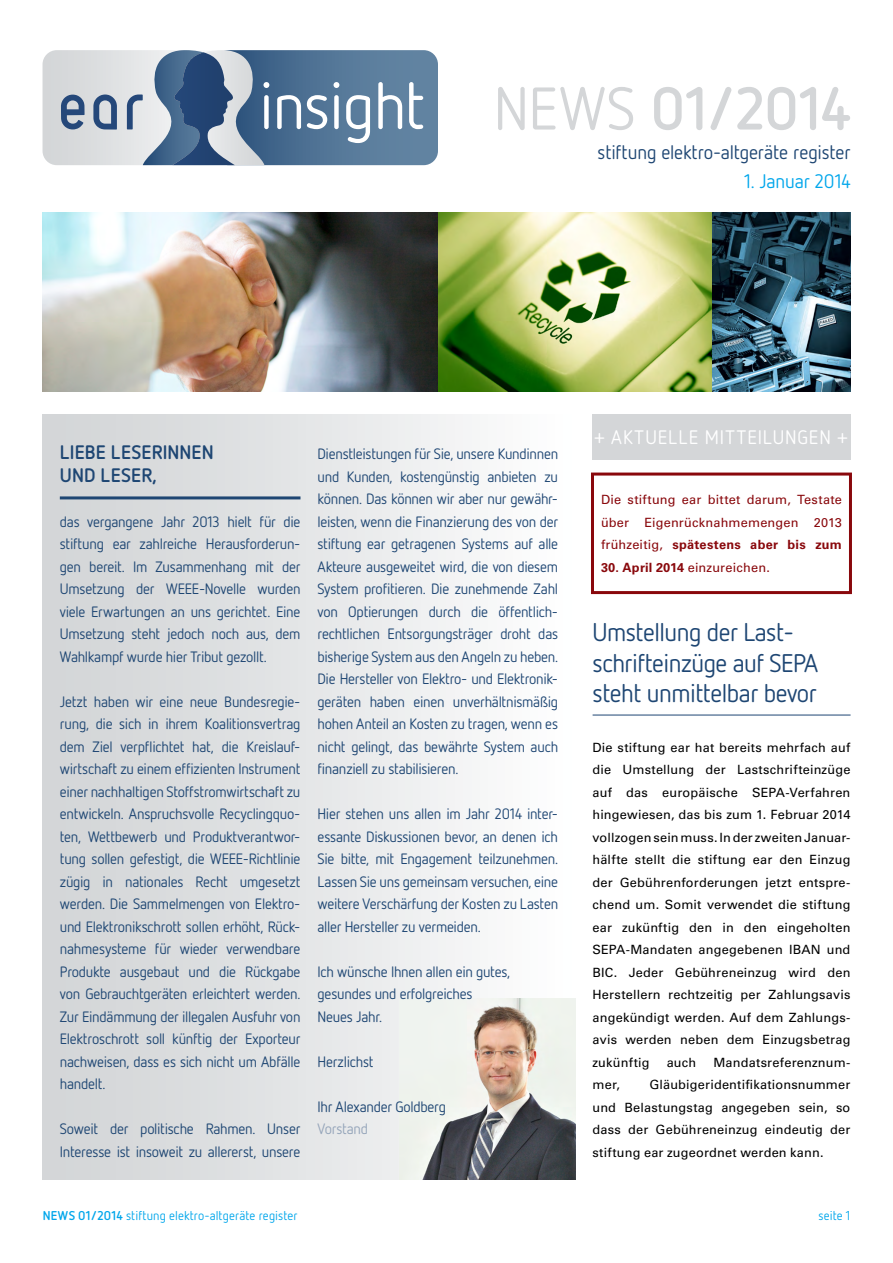
<style>
.page{position:relative;width:893px;height:1263px;background:#fff}
.page>*{position:absolute;margin:0;border:0;box-sizing:border-box;transform-origin:0 0}
.t1{font:700 60px "Netto OT";letter-spacing:-.01em;color:#d4d6d8}
.t2{font:25.5px/30.6px "Netto OT";letter-spacing:-.02em;color:#1e4673}
.t3{font:19.5px "Netto OT";letter-spacing:-.005em;color:#1e4673}
.t4{font:700 19.5px/22.5px "Netto OT";letter-spacing:.01em;color:#1e4673}
.t5{font:19.5px "Netto OT";letter-spacing:.05em;color:#fff}
.t6{font:19.5px "Netto OT";letter-spacing:-.01em;color:#00a6eb}
.t7{font:15px/22.5px "Netto OT";letter-spacing:-.015em;color:#1e4673;text-align:justify}
.t8{font:15px "Netto OT";letter-spacing:-.015em;color:#95a5ba}
.t9{font:12.75px/22.5px "Univers LT Std";letter-spacing:.015em;color:#000;text-align:justify}
.t10{font:12.75px/22.5px "Univers LT Std";letter-spacing:.015em;color:#89080c;text-align:justify}
.t11{font:12.75px "Netto OT";letter-spacing:.015em;color:#00a6eb}
.s1{font-weight:400}
.s2{font-weight:700}
</style>
<div class="page">
<img style="left:43px;top:213px;width:807px;height:179px">
<svg style="left:43px;top:50px;width:395px;height:115px;background:#8399b0"></svg>
<div style="left:591px;top:472px;width:261px;height:122px;border:3px solid #89080c"></div>
<div style="left:592px;top:414px;width:258px;height:45px;background:#d4d6d8"></div>
<div style="left:43px;top:414px;width:532px;height:765px;background:linear-gradient(to right,#cfd2d4,#fdfdfe)"></div>
<img style="left:400px;top:998px;width:175px;height:181px">
<hr style="left:60px;top:496px;width:240px;height:3px;background:#1e4673">
<hr style="left:593px;top:715px;width:258px;height:1px;background:#1e4673">
<h1 class="t1" style="left:494px;top:71px;width:358px"><span class="s1">News</span> 01/2014</h1>
<h3 class="t3" style="left:598px;top:140px;width:254px">stiftung elektro-altgeräte register</h3>
<h3 class="t6" style="left:744px;top:169px;width:108px">1. Januar 2014</h3>
<h3 class="t4" style="left:60px;top:440px;width:153px">LIEBE LESERINNEN<br>UND LESER,</h3>
<p class="t7" style="left:60px;top:510px;width:242px">das vergangene Jahr 2013 hielt für die stiftung ear zahlreiche Herausforderun&shy;gen bereit. Im Zusammenhang mit der Umsetzung der WEEE</p>
<p class="t7" style="left:60px;top:577px;width:242px;text-indent:139px">-Novelle wurden viele Erwartungen an uns gerichtet. Eine Umsetzung steht jedoch noch aus, dem Wahlkampf wurde hier Tribut gezollt.</p>
<p class="t7" style="left:60px;top:690px;width:242px">Jetzt haben wir eine neue Bundesregie&shy;rung, die sich in ihrem Koalitionsvertrag dem Ziel verpflichtet hat, die Kreislauf&shy;wirtschaft zu einem effizienten Instrument einer nachhaltigen Stoffstromwirtschaft zu entwickeln. Anspruchsvolle Recyclingquo&shy;ten, Wettbewerb und Produktverantwor&shy;tung sollen gefestigt, die WEEE</p>
<p class="t7" style="left:60px;top:847px;width:242px;text-indent:183px">-Richtlinie zügig in nationales Recht umgesetzt werden. Die Sammelmengen von Elektro&shy;und Elektronikschrott sollen erhöht, Rück&shy;nahmesysteme für wieder verwendbare Produkte ausgebaut und die Rückgabe von Gebrauchtgeräten erleichtert werden.<br>Zur Eindämmung der illegalen Ausfuhr von Elektroschrott soll künftig der Exporteur nachweisen, dass es sich nicht um Abfälle handelt.</p>
<p class="t7" style="left:60px;top:1117px;width:242px">Soweit der politische Rahmen. Unser<br>Interesse ist insoweit zu allererst, unsere</p>
<p class="t7" style="left:317px;top:442px;width:242px">Dienstleistungen für Sie, unsere Kundinnen und Kunden, kostengünstig anbieten zu können. Das können wir aber nur gewähr&shy;leisten, wenn die Finanzierung des von der stiftung ear getragenen Systems auf alle Akteure ausgeweitet wird, die von diesem System profitieren. Die zunehmende Zahl von Optierungen durch die öffentlich&shy;rechtlichen Entsorgungsträger droht das bisherige System aus den Angeln zu heben.<br>Die Hersteller von Elektro- und Elektronik&shy;geräten haben einen unverhältnismäßig hohen Anteil an Kosten zu tragen, wenn es nicht gelingt, das bewährte System auch finanziell zu stabilisieren.</p>
<p class="t7" style="left:317px;top:802px;width:242px">Hier stehen uns allen im Jahr 2014 inter&shy;essante Diskussionen bevor, an denen ich Sie bitte, mit Engagement teilzunehmen.<br>Lassen Sie uns gemeinsam versuchen, eine weitere Verschärfung der Kosten zu Lasten aller Hersteller zu vermeiden.</p>
<p class="t7" style="left:317px;top:960px;width:194px;text-align:left">Ich wünsche Ihnen allen ein gutes, gesundes und erfolgreiches<br>Neues Jahr.</p>
<p class="t7" style="left:317px;top:1050px;width:58px">Herzlichst</p>
<p class="t7" style="left:317px;top:1095px;width:130px">Ihr Alexander Goldberg</p>
<p class="t8" style="left:317px;top:1119px;width:52px">Vorstand</p>
<h3 class="t5" style="left:595px;top:425px;width:254px">+ Aktuelle Mitteilungen +</h3>
<p class="t10" style="left:601px;top:488px;width:242px">Die stiftung ear bittet darum, Testate über Eigenrücknahmemengen 2013 frühzeitig, <span class="s2">spätestens aber bis zum</span></p>
<p class="t10" style="left:601px;top:556px;width:170px"><span class="s2">30. April 2014</span> einzureichen.</p>
<h2 class="t2" style="left:593px;top:616px;width:227px">Umstellung der Last&shy;schrifteinzüge auf SEPA steht unmittelbar bevor</h2>
<p class="t9" style="left:592px;top:736px;width:259px">Die stiftung ear hat bereits mehrfach auf die Umstellung der Lastschrifteinzüge auf das europäische SEPA-Verfahren hingewiesen, das bis zum 1. Februar 2014 vollzogen sein muss. In der zweiten Januar&shy;hälfte stellt die stiftung ear den Einzug der Gebührenforderungen jetzt entspre&shy;chend um. Somit verwendet die stiftung ear zukünftig den in den eingeholten SEPA-Mandaten angegebenen IBAN und BIC. Jeder Gebühreneinzug wird den Herstellern rechtzeitig per Zahlungsavis angekündigt werden. Auf dem Zahlungs&shy;avis werden neben dem Einzugsbetrag zukünftig</p>
<p class="t9" style="left:667px;top:1051px;width:31px">auch</p>
<p class="t9" style="left:713px;top:1051px;width:139px">Mandatsreferenznum-</p>
<p class="t9" style="left:592px;top:1073px;width:259px;text-indent:57px">Gläubigeridentifikationsnummer und Belastungstag angegeben sein, so dass der Gebühreneinzug eindeutig der stiftung ear zugeordnet werden kann.</p>
<p class="t9" style="left:592px;top:1073px;width:29px">mer,</p>
<p class="t11" style="left:43px;top:1208px;width:256px"><span class="s2">NEWS 01/2014</span> stiftung elektro-altgeräte register</p>
<p class="t11" style="left:818px;top:1208px;width:34px">seite 1</p>
</div>
